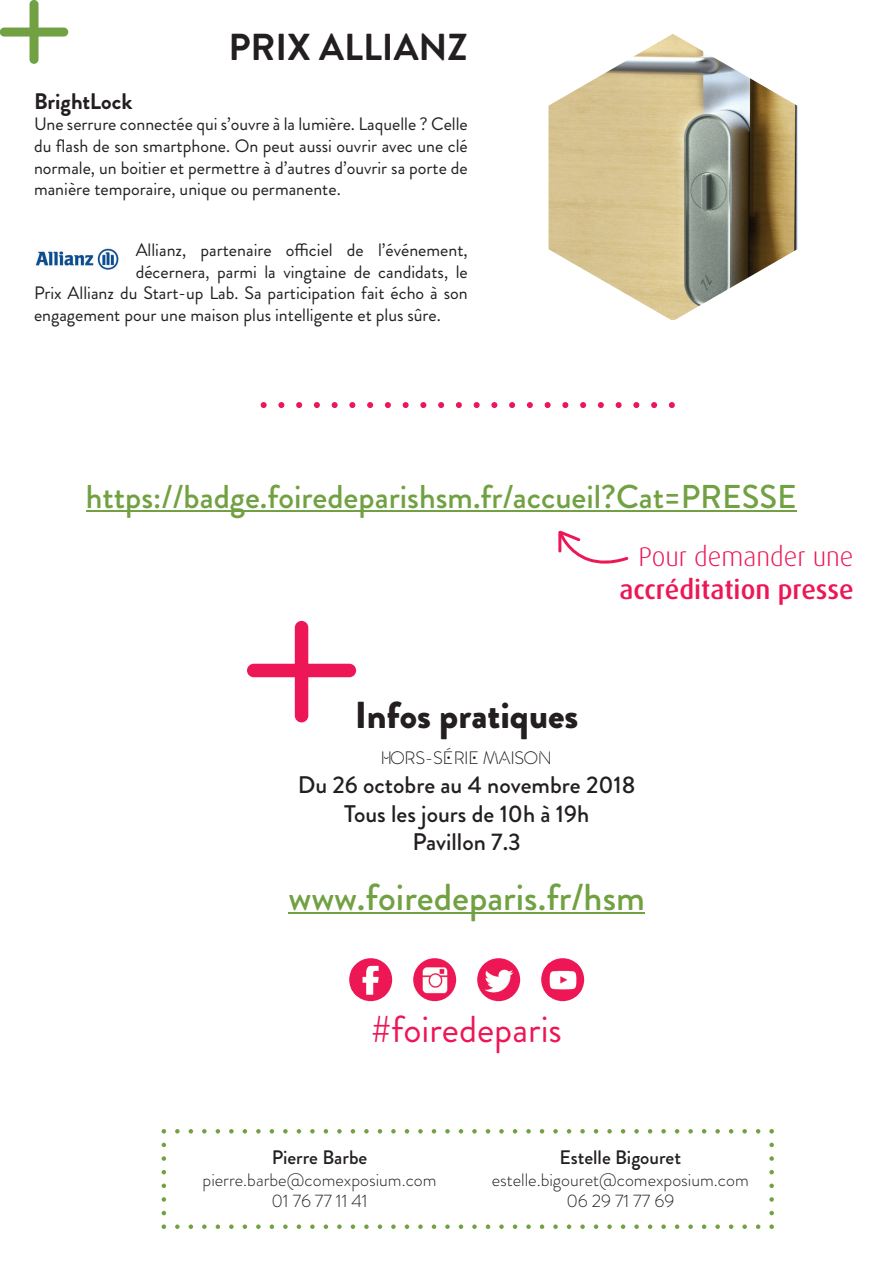
<style>
.page{position:relative;width:893px;height:1263px;background:#fff}
.page>*{position:absolute;margin:0;border:0;box-sizing:border-box;transform-origin:0 0}
.t1{font:500 37.5px "Brandon Grotesque";color:#71a142}
.t2{font:900 37.5px "Brandon Grotesque";color:#231f20}
.t3{font:37.5px "Brandon Grotesque";color:#ed1756}
.t4{font:700 37.5px "Brandon Grotesque";color:#231f20}
.t5{font:500 33px "Brandon Grotesque";color:#71a142}
.t6{font:500 27px "Dax OT";color:#ed1656}
.t7{font:300 27px "Dax OT";color:#ed1656}
.t8{font:500 24px/28.8px "Brandon Grotesque";color:#231f20;text-align:center}
.t9{font:700 22.5px "Brandon Grotesque";color:#231f20}
.t10{font:500 19.5px "Brandon Grotesque";color:#231f20}
.t11{font:18px/21.6px "Brandon Grotesque";color:#231f20;text-align:justify}
.t12{font:300 18px/21.6px "Brandon Grotesque";color:#231f20;text-align:center}
.t13{font:18px "Foirede Paris";color:#231f20}
</style>
<div class="page">
<img style="left:35px;top:248px;width:84px;height:22px">
<img style="left:549px;top:34px;width:248px;height:286px">
<div style="left:30px;top:0;width:9px;height:64px;background:#71a142;border-radius:4px"></div>
<div style="left:0;top:28px;width:68px;height:9px;background:#71a142;border-radius:4px"></div>
<svg style="left:162px;top:1129px;width:612px;height:100px"></svg>
<div style="left:295px;top:621px;width:13px;height:101px;background:#ed1656;border-radius:7px"></div>
<div style="left:247px;top:664px;width:109px;height:13px;background:#ed1656;border-radius:7px"></div>
<hr style="left:288px;top:912px;width:357px;height:2px;background:#71a142">
<div style="left:349px;top:958px;width:43px;height:43px;background:#ed1756;border-radius:50%"></div>
<img style="left:351px;top:966px;width:28px;height:29px">
<div style="left:413px;top:958px;width:43px;height:43px;background:#ed1756;border-radius:50%"></div>
<img style="left:422px;top:968px;width:26px;height:25px">
<div style="left:477px;top:958px;width:43px;height:43px;background:#ed1756;border-radius:50%"></div>
<img style="left:485px;top:969px;width:28px;height:24px">
<div style="left:541px;top:958px;width:43px;height:43px;background:#ed1756;border-radius:50%"></div>
<img style="left:544px;top:963px;width:38px;height:33px">
<hr style="left:86px;top:510px;width:710px;height:2px;background:#71a142">
<hr style="left:558px;top:531px;width:3px;height:21px;background:#ed1656;border-radius:2px">
<svg style="left:559px;top:530px;width:69px;height:34px"></svg>
<svg style="left:261px;top:402px;width:414px;height:6px"></svg>
<h1 class="t4" style="left:228px;top:21px;width:241px">PRIX ALLIANZ</h1>
<p class="t9" style="left:34px;top:85px;width:100px">BrightLock</p>
<p class="t11" style="left:34px;top:114px;width:435px">Une serrure connectée qui s’ouvre à la lumière. Laquelle ? Celle du flash de son smartphone. On peut aussi ouvrir avec une clé normale, un boitier et permettre à d’autres d’ouvrir sa porte de manière temporaire, unique ou permanente.</p>
<p class="t11" style="left:136px;top:239px;width:334px">Allianz, partenaire officiel de l’événement,</p>
<p class="t11" style="left:136px;top:261px;width:334px">décernera, parmi la vingtaine de candidats, le</p>
<p class="t11" style="left:34px;top:283px;width:435px">Prix Allianz du Start-up Lab. Sa participation fait écho à son</p>
<p class="t11" style="left:34px;top:304px;width:408px">engagement pour une maison plus intelligente et plus sûre.</p>
<h2 class="t5" style="left:86px;top:474px;width:712px">https://badge.foiredeparishsm.fr/accueil?Cat=PRESSE</h2>
<h3 class="t7" style="left:638px;top:540px;width:217px">Pour demander une</h3>
<h3 class="t6" style="left:619px;top:572px;width:236px">accréditation presse</h3>
<h1 class="t2" style="left:355px;top:688px;width:225px">Infos pratiques</h1>
<p class="t13" style="left:382px;top:745px;width:171px">HORS-SÉRIE MAISON</p>
<h3 class="t8" style="left:298px;top:770px;width:339px">Du 26 octobre au 4 novembre 2018<br>Tous les jours de 10h à 19h<br>Pavillon 7.3</h3>
<h1 class="t1" style="left:288px;top:871px;width:358px">www.foiredeparis.fr/hsm</h1>
<h1 class="t3" style="left:371px;top:1003px;width:192px">#foiredeparis</h1>
<p class="t10" style="left:272px;top:1144px;width:97px">Pierre Barbe</p>
<p class="t12" style="left:203px;top:1169px;width:236px">pierre.barbe@comexposium.com<br>01 76 77 11 41</p>
<p class="t10" style="left:559px;top:1144px;width:123px">Estelle Bigouret</p>
<p class="t12" style="left:492px;top:1169px;width:259px">estelle.bigouret@comexposium.com<br>06 29 71 77 69</p>
</div>
